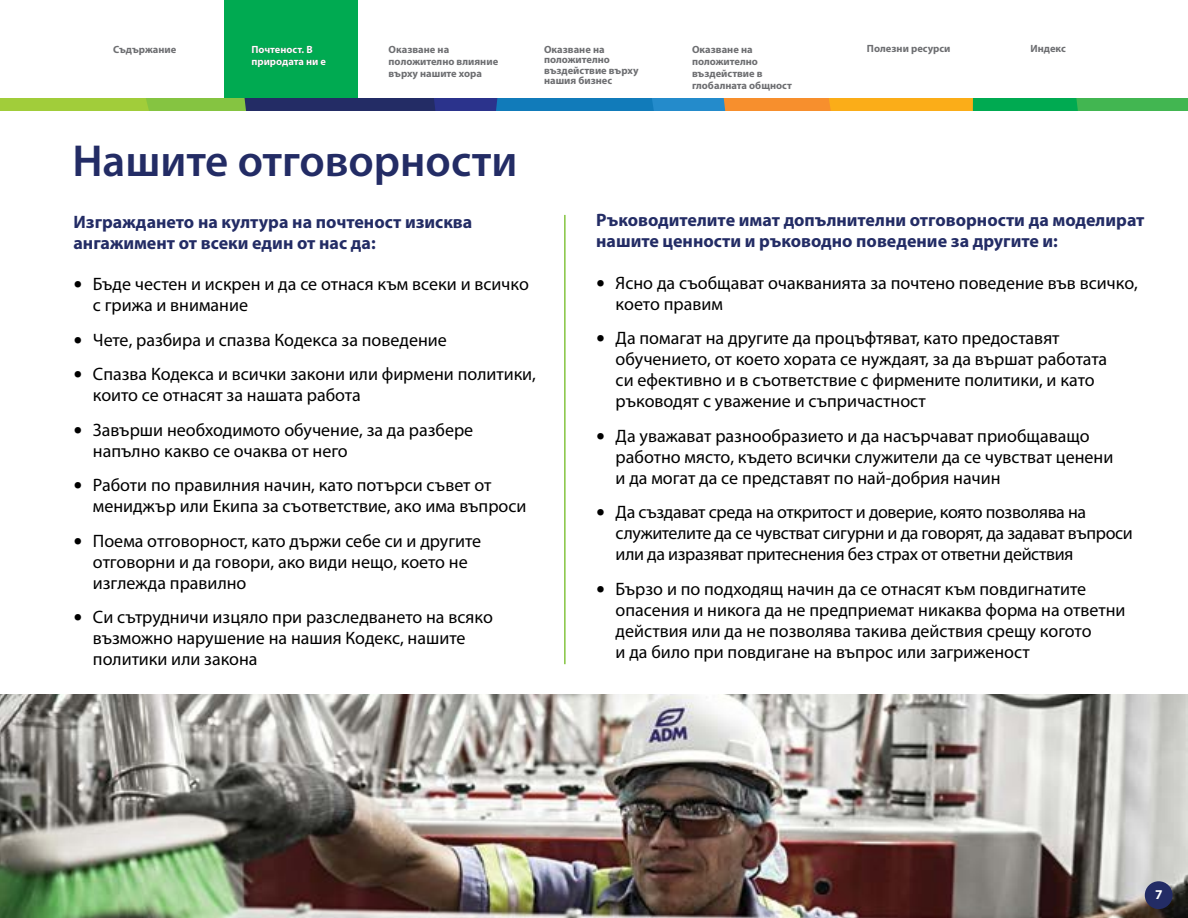
<style>
.page{position:relative;width:1188px;height:918px;background:#fff}
.page>*{position:absolute;margin:0;border:0;box-sizing:border-box;transform-origin:0 0}
.t1{font:600 45px "Myriad Pro";color:#232c65}
.t2{font:18px/21px "Myriad Pro";color:#000}
.t3{font:700 18px/21px "Myriad Pro";color:#232c65}
.t4{font:18px/21px "Myriad Pro";letter-spacing:-.02em;color:#000}
.t5{font:700 13.5px "Myriad Pro";color:#fff}
.t6{font:700 10.5px/12px "Myriad Pro";color:#6d6e71}
.t7{font:700 10.5px/12px "Myriad Pro";color:#fff}
.s1{font-family:"Calibri";font-weight:700}
</style>
<div class="page">
<img style="left:0;top:694px;width:1188px;height:224px">
<hr style="left:564px;top:215px;width:2px;height:449px;background:#85c441">
<div style="left:225px;top:0;width:133px;height:98px;background:#00aa51"></div>
<div style="left:1145px;top:881px;width:28px;height:28px;background:#232c65;border-radius:50%"></div>
<svg style="left:0;top:98px;width:1188px;height:12px;background:#658d5e"></svg>
<p class="t6" style="left:113px;top:43px;width:65px">Съдържание</p>
<p class="t6" style="left:389px;top:43px;width:111px">Оказване на положително влияние върху нашите хора</p>
<p class="t6" style="left:692px;top:43px;width:62px">Оказване на</p>
<p class="t6" style="left:867px;top:42px;width:85px">Полезни ресурси</p>
<p class="t6" style="left:1031px;top:42px;width:37px">Индекс</p>
<p class="t6" style="left:544px;top:43px;width:96px;line-height:10.5px">Оказване на положително въздействие върху нашия бизнес</p>
<p class="t7" style="left:251px;top:43px;width:76px">Почтеност. В природата ни е</p>
<p class="t6" style="left:692px;top:55px;width:101px">положително въздействие в глобалната общност</p>
<h1 class="t1" style="left:72px;top:133px;width:447px">Нашите отговорности</h1>
<p class="t3" style="left:73px;top:211px;width:401px">Изграждането на култура на почтеност изисква ангажимент от всеки един от нас да:</p>
<p class="t2" style="left:93px;top:273px;width:438px;text-indent:-19px"><span class="s1">•</span> Бъде честен и искрен и да се отнася към всеки и всичко с грижа и внимание</p>
<p class="t2" style="left:73px;top:329px;width:375px"><span class="s1">•</span> Чете, разбира и спазва Кодекса за поведение</p>
<p class="t2" style="left:93px;top:363px;width:445px;text-indent:-19px"><span class="s1">•</span> Спазва Кодекса и всички закони или фирмени политики, които се отнасят за нашата работа</p>
<p class="t2" style="left:93px;top:419px;width:382px;text-indent:-19px"><span class="s1">•</span> Завърши необходимото обучение, за да разбере напълно какво се очаква от него</p>
<p class="t2" style="left:93px;top:474px;width:435px;text-indent:-19px"><span class="s1">•</span> Работи по правилния начин, като потърси съвет от мениджър или Екипа за съответствие, ако има въпроси</p>
<p class="t2" style="left:93px;top:530px;width:390px;text-indent:-19px"><span class="s1">•</span> Поема отговорност, като държи себе си и другите отговорни и да говори, ако види нещо, което не изглежда правилно</p>
<p class="t2" style="left:93px;top:606px;width:402px;text-indent:-19px"><span class="s1">•</span> Си сътрудничи изцяло при разследването на всяко възможно нарушение на нашия Кодекс, нашите политики или закона</p>
<p class="t3" style="left:596px;top:209px;width:550px">Ръководителите имат допълнителни отговорности да моделират нашите ценности и ръководно поведение за другите и:</p>
<p class="t2" style="left:616px;top:272px;width:524px;text-indent:-19px"><span class="s1">•</span> Ясно да съобщават очакванията за почтено поведение във всичко, което правим</p>
<p class="t2" style="left:616px;top:327px;width:493px;text-indent:-19px"><span class="s1">•</span> Да помагат на другите да процъфтяват, като предоставят обучението, от което хората се нуждаят, за да вършат работата си ефективно и в съответствие с фирмените политики, и като ръководят с уважение и съпричастност</p>
<p class="t2" style="left:616px;top:425px;width:499px;text-indent:-19px"><span class="s1">•</span> Да уважават разнообразието и да насърчават приобщаващо работно място, където всички служители да се чувстват ценени и да могат да се представят по най-добрия начин</p>
<p class="t4" style="left:616px;top:501px;width:519px;text-indent:-19px"><span class="s1">•</span> Да създават среда на откритост и доверие, която позволява на служителите да се чувстват сигурни и да говорят, да задават въпроси или да изразяват притеснения без страх от ответни действия</p>
<p class="t2" style="left:616px;top:578px;width:511px;text-indent:-19px"><span class="s1">•</span> Бързо и по подходящ начин да се отнасят към повдигнатите опасения и никога да не предприемат никаква форма на ответни действия или да не позволява такива действия срещу когото<br>и да било при повдигане на въпрос или загриженост</p>
<p class="t5" style="left:1155px;top:885px;width:9px">7</p>
</div>
